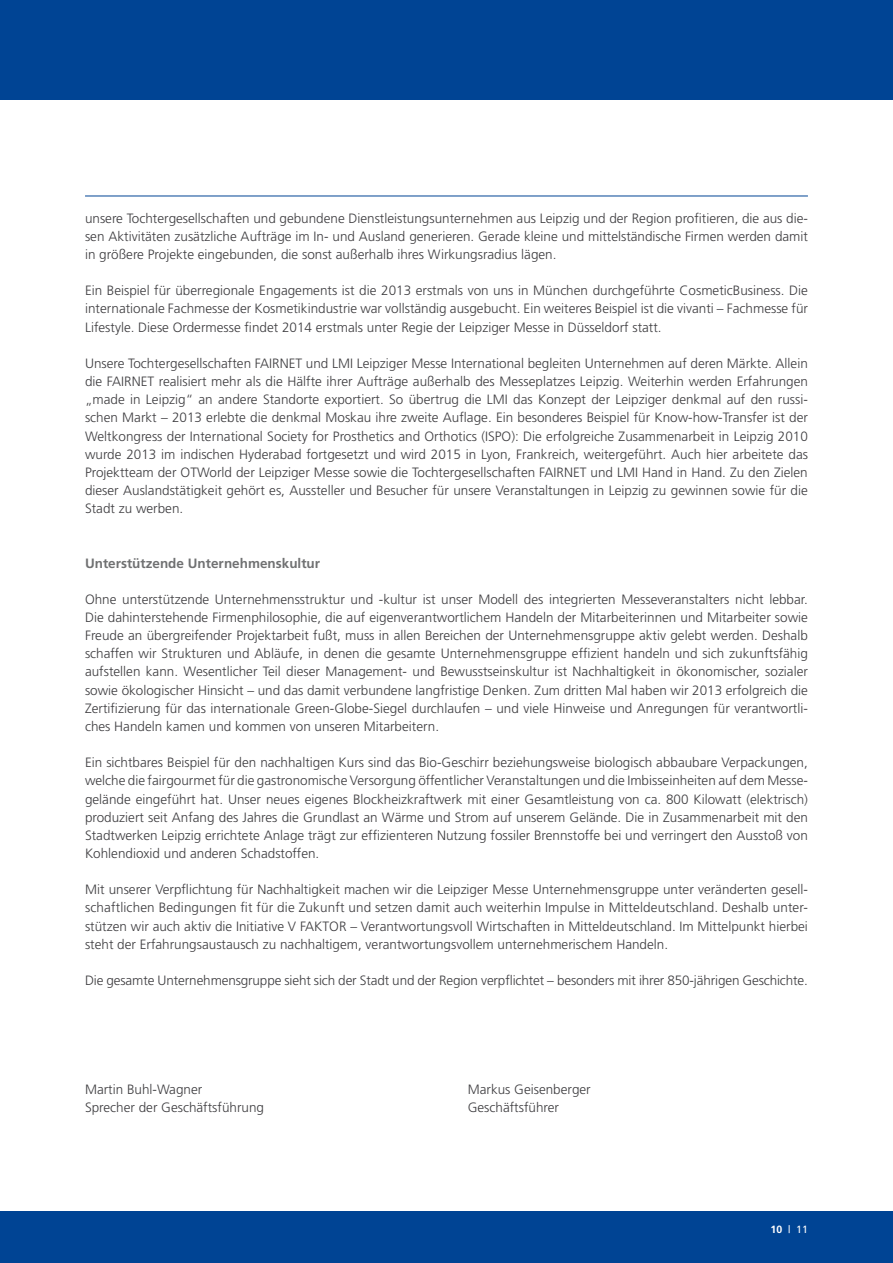
<style>
.page{position:relative;width:893px;height:1263px;background:#fff}
.page>*{position:absolute;margin:0;border:0;box-sizing:border-box;transform-origin:0 0}
.t1{font:300 13.5px/18.1px "Frutiger";color:#3e3d40;text-align:justify}
.t2{font:700 13.5px "Frutiger";color:#707172}
.t3{font:10.5px "Frutiger";color:#fff}
.s1{font-weight:700}
</style>
<div class="page">
<div style="left:0;top:1212px;width:893px;height:51px;background:#004494"></div>
<div style="left:0;top:0;width:893px;height:100px;background:#004494"></div>
<hr style="left:85px;top:196px;width:723px;height:1px;background:#004494">
<p class="t1" style="left:85px;top:209px;width:724px">unsere Tochtergesellschaften und gebundene Dienstleistungsunternehmen aus Leipzig und der Region profitieren, die aus die&shy;sen Aktivitäten zusätzliche Aufträge im In- und Ausland generieren. Gerade kleine und mittelständische Firmen werden damit in größere Projekte eingebunden, die sonst außerhalb ihres Wirkungsradius lägen.</p>
<p class="t1" style="left:85px;top:282px;width:724px">Ein Beispiel für überregionale Engagements ist die 2013 erstmals von uns in München durchgeführte CosmeticBusiness. Die internationale Fachmesse der Kosmetikindustrie war vollständig ausgebucht. Ein weiteres Beispiel ist die vivanti – Fachmesse für Lifestyle. Diese Ordermesse findet 2014 erstmals unter Regie der Leipziger Messe in Düsseldorf statt.</p>
<p class="t1" style="left:85px;top:354px;width:724px">Unsere Tochtergesellschaften FAIRNET und LMI Leipziger Messe International begleiten Unternehmen auf deren Märkte. Allein die FAIRNET realisiert mehr als die Hälfte ihrer Aufträge außerhalb des Messeplatzes Leipzig. Weiterhin werden Erfahrungen „made in Leipzig“ an andere Standorte exportiert. So übertrug die LMI das Konzept der Leipziger denkmal auf den russi&shy;schen Markt – 2013 erlebte die denkmal Moskau ihre zweite Auflage. Ein besonderes Beispiel für Know-how-Transfer ist der Weltkongress der International Society for Prosthetics and Orthotics (ISPO): Die erfolgreiche Zusammenarbeit in Leipzig 2010 wurde 2013 im indischen Hyderabad fortgesetzt und wird 2015 in Lyon, Frankreich, weitergeführt. Auch hier arbeitete das Projektteam der OTWorld der Leipziger Messe sowie die Tochtergesellschaften FAIRNET und LMI Hand in Hand. Zu den Zielen dieser Auslandstätigkeit gehört es, Aussteller und Besucher für unsere Veranstaltungen in Leipzig zu gewinnen sowie für die Stadt zu werben.</p>
<p class="t2" style="left:85px;top:555px;width:237px">Unterstützende Unternehmenskultur</p>
<p class="t1" style="left:85px;top:590px;width:724px">Ohne unterstützende Unternehmensstruktur und -kultur ist unser Modell des integrierten Messeveranstalters nicht lebbar.<br>Die dahinterstehende Firmenphilosophie, die auf eigenverantwortlichem Handeln der Mitarbeiterinnen und Mitarbeiter sowie Freude an übergreifender Projektarbeit fußt, muss in allen Bereichen der Unternehmensgruppe aktiv gelebt werden. Deshalb schaffen wir Strukturen und Abläufe, in denen die gesamte Unternehmensgruppe effizient handeln und sich zukunftsfähig aufstellen kann. Wesentlicher Teil dieser Management- und Bewusstseinskultur ist Nachhaltigkeit in ökonomischer, sozialer sowie ökologischer Hinsicht – und das damit verbundene langfristige Denken. Zum dritten Mal haben wir 2013 erfolgreich die Zertifizierung für das internationale Green-Globe-Siegel durchlaufen – und viele Hinweise und Anregungen für verantwortli&shy;ches Handeln kamen und kommen von unseren Mitarbeitern.</p>
<p class="t1" style="left:85px;top:754px;width:724px">Ein sichtbares Beispiel für den nachhaltigen Kurs sind das Bio-Geschirr beziehungsweise biologisch abbaubare Verpackungen, welche die fairgourmet für die gastronomische Versorgung öffentlicher Veranstaltungen und die Imbisseinheiten auf dem Messe&shy;gelände eingeführt hat. Unser neues eigenes Blockheizkraftwerk mit einer Gesamtleistung von ca. 800 Kilowatt (elektrisch) produziert seit Anfang des Jahres die Grundlast an Wärme und Strom auf unserem Gelände. Die in Zusammenarbeit mit den Stadtwerken Leipzig errichtete Anlage trägt zur effizienteren Nutzung fossiler Brennstoffe bei und verringert den Ausstoß von Kohlendioxid und anderen Schadstoffen.</p>
<p class="t1" style="left:85px;top:881px;width:724px">Mit unserer Verpflichtung für Nachhaltigkeit machen wir die Leipziger Messe Unternehmensgruppe unter veränderten gesell&shy;schaftlichen Bedingungen fit für die Zukunft und setzen damit auch weiterhin Impulse in Mitteldeutschland. Deshalb unter&shy;stützen wir auch aktiv die Initiative V FAKTOR – Verantwortungsvoll Wirtschaften in Mitteldeutschland. Im Mittelpunkt hierbei steht der Erfahrungsaustausch zu nachhaltigem, verantwortungsvollem unternehmerischem Handeln.</p>
<p class="t1" style="left:85px;top:971px;width:724px">Die gesamte Unternehmensgruppe sieht sich der Stadt und der Region verpflichtet – besonders mit ihrer 850-jährigen Geschichte.</p>
<p class="t1" style="left:85px;top:1080px;width:119px">Martin Buhl-Wagner</p>
<p class="t1" style="left:468px;top:1080px;width:125px">Markus Geisenberger</p>
<p class="t1" style="left:85px;top:1098px;width:181px">Sprecher der Geschäftsführung</p>
<p class="t1" style="left:468px;top:1098px;width:93px">Geschäftsführer</p>
<p class="t3" style="left:771px;top:1224px;width:39px"><span class="s1">10</span> | 11</p>
</div>
